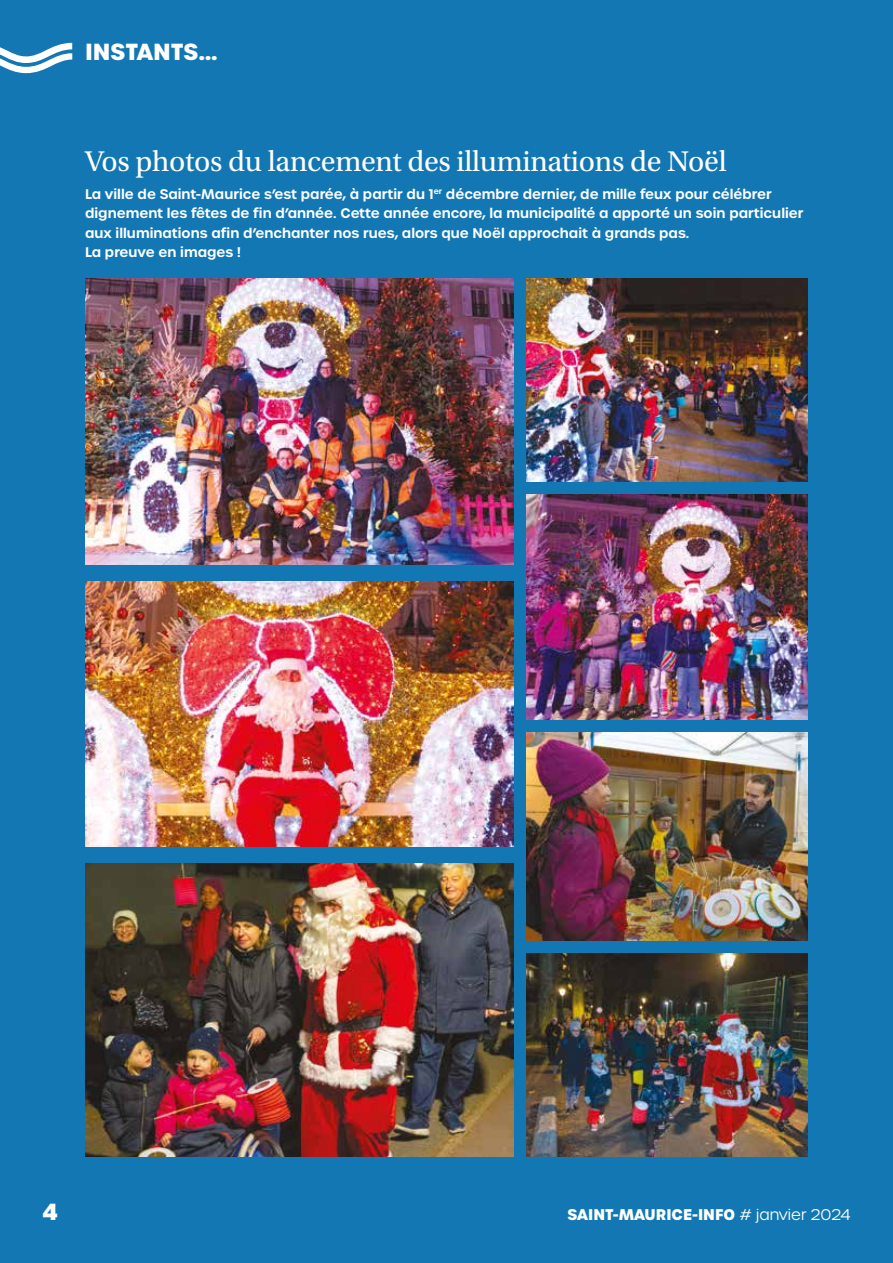
<style>
.page{position:relative;width:893px;height:1263px;background:#1277b2}
.page>*{position:absolute;margin:0;border:0;box-sizing:border-box;transform-origin:0 0}
.t1{font:30px "Utopia Std";letter-spacing:-.01em;color:#fff}
.t2{font:700 22.5px "Urbane";color:#fff}
.t3{font:700 15px "Urbane";color:#fff}
.t4{font:600 13.5px/19.5px "Urbane";color:#fff}
.s1{font-weight:300}
</style>
<div class="page">
<svg style="left:0;top:43px;width:72px;height:30px"></svg>
<img style="left:85px;top:278px;width:429px;height:286px">
<img style="left:526px;top:278px;width:282px;height:203px">
<img style="left:526px;top:494px;width:282px;height:225px">
<img style="left:85px;top:581px;width:429px;height:266px">
<img style="left:85px;top:864px;width:429px;height:293px">
<img style="left:526px;top:732px;width:282px;height:209px">
<img style="left:526px;top:953px;width:282px;height:203px">
<h2 class="t2" style="left:85px;top:36px;width:134px">INSTANTS…</h2>
<h1 class="t1" style="left:85px;top:145px;width:643px">Vos photos du lancement des illuminations de Noël</h1>
<p class="t4" style="left:85px;top:184px;width:720px">La ville de Saint-Maurice s’est parée, à partir du 1<sup>er</sup> décembre dernier, de mille feux pour célébrer dignement les fêtes de fin d’année. Cette année encore, la municipalité a apporté un soin particulier aux illuminations afin d’enchanter nos rues, alors que Noël approchait à grands pas.<br>La preuve en images !</p>
<h2 class="t2" style="left:43px;top:1197px;width:17px">4</h2>
<p class="t3" style="left:567px;top:1204px;width:285px">SAINT-MAURICE-INFO <span class="s1"># janvier 2024</span></p>
</div>
